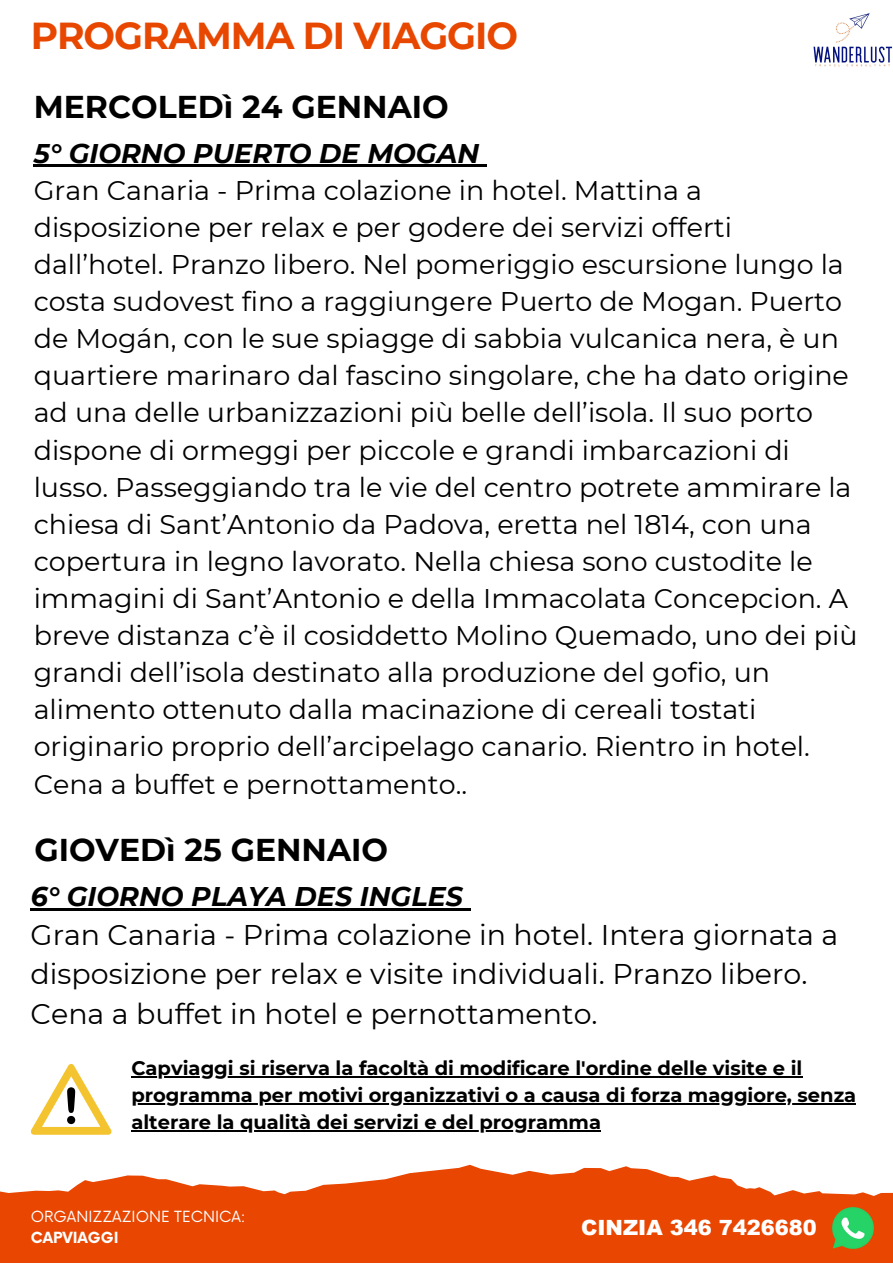
<style>
.page{position:relative;width:893px;height:1264px;background:#fff}
.page>*{position:absolute;margin:0;border:0;box-sizing:border-box;transform-origin:0 0}
.t1{font:700 37.5px "Montserrat";letter-spacing:-.03em;color:#e84700}
.t2{font:700 31.5px "Montserrat";color:#000}
.t3{font:28.5px/39.3px "Montserrat";color:#000}
.t4{font:27px/37px "Montserrat";color:#000}
.t5{font:italic 700 27px "Montserrat";color:#000}
.t6{font:900 21px "Arial";color:#fff}
.t7{font:700 19.5px/27px "Montserrat";color:#000}
.t8{font:15px "Now";color:#fff}
.t9{font:700 15px "Now";color:#fff}
</style>
<div class="page">
<svg style="left:0;top:1164px;width:892px;height:98px;fill:#e84601"></svg>
<img style="left:831px;top:1206px;width:43px;height:42px">
<svg style="left:31px;top:1064px;width:81px;height:70px"></svg>
<hr style="left:131px;top:1076px;width:671px;height:1px;background:#000">
<hr style="left:131px;top:1102px;width:725px;height:2px;background:#000">
<hr style="left:131px;top:1129px;width:470px;height:2px;background:#000">
<hr style="left:34px;top:165px;width:445px;height:2px;background:#000">
<svg style="left:479px;top:165px;width:8px;height:2px"></svg>
<hr style="left:31px;top:907px;width:432px;height:3px;background:#000">
<svg style="left:463px;top:908px;width:7px;height:2px"></svg>
<img style="left:813px;top:13px;width:79px;height:54px">
<p class="t1" style="left:31px;top:12px;width:489px">PROGRAMMA DI VIAGGIO</p>
<p class="t2" style="left:34px;top:87px;width:416px">MERCOLEDì 24 GENNAIO</p>
<p class="t5" style="left:34px;top:136px;width:447px">5° GIORNO PUERTO DE MOGAN</p>
<p class="t4" style="left:34px;top:171px;width:825px">Gran Canaria - Prima colazione in hotel. Mattina a disposizione per relax e per godere dei servizi offerti dall’hotel. Pranzo libero. Nel pomeriggio escursione lungo la costa sudovest fino a raggiungere Puerto de Mogan. Puerto de Mogán, con le sue spiagge di sabbia vulcanica nera, è un quartiere marinaro dal fascino singolare, che ha dato origine ad una delle urbanizzazioni più belle dell’isola. Il suo porto dispone di ormeggi per piccole e grandi imbarcazioni di lusso. Passeggiando tra le vie del centro potrete ammirare la chiesa di Sant’Antonio da Padova, eretta nel 1814, con una copertura in legno lavorato. Nella chiesa sono custodite le immagini di Sant’Antonio e della Immacolata Concepcion. A breve distanza c’è il cosiddetto Molino Quemado, uno dei più grandi dell’isola destinato alla produzione del gofio, un alimento ottenuto dalla macinazione di cereali tostati originario proprio dell’arcipelago canario. Rientro in hotel.<br>Cena a buffet e pernottamento..</p>
<p class="t2" style="left:34px;top:830px;width:355px">GIOVEDì 25 GENNAIO</p>
<p class="t5" style="left:31px;top:879px;width:434px">6° GIORNO PLAYA DES INGLES</p>
<p class="t3" style="left:31px;top:915px;width:809px">Gran Canaria - Prima colazione in hotel. Intera giornata a disposizione per relax e visite individuali. Pranzo libero.<br>Cena a buffet in hotel e pernottamento.</p>
<p class="t7" style="left:131px;top:1054px;width:726px">Capviaggi si riserva la facoltà di modificare l'ordine delle visite e il programma per motivi organizzativi o a causa di forza maggiore, senza alterare la qualità dei servizi e del programma</p>
<p class="t8" style="left:31px;top:1208px;width:216px">ORGANIZZAZIONE TECNICA:</p>
<p class="t9" style="left:31px;top:1228px;width:90px">CAPVIAGGI</p>
<p class="t6" style="left:581px;top:1212px;width:237px">CINZIA 346 7426680</p>
</div>
